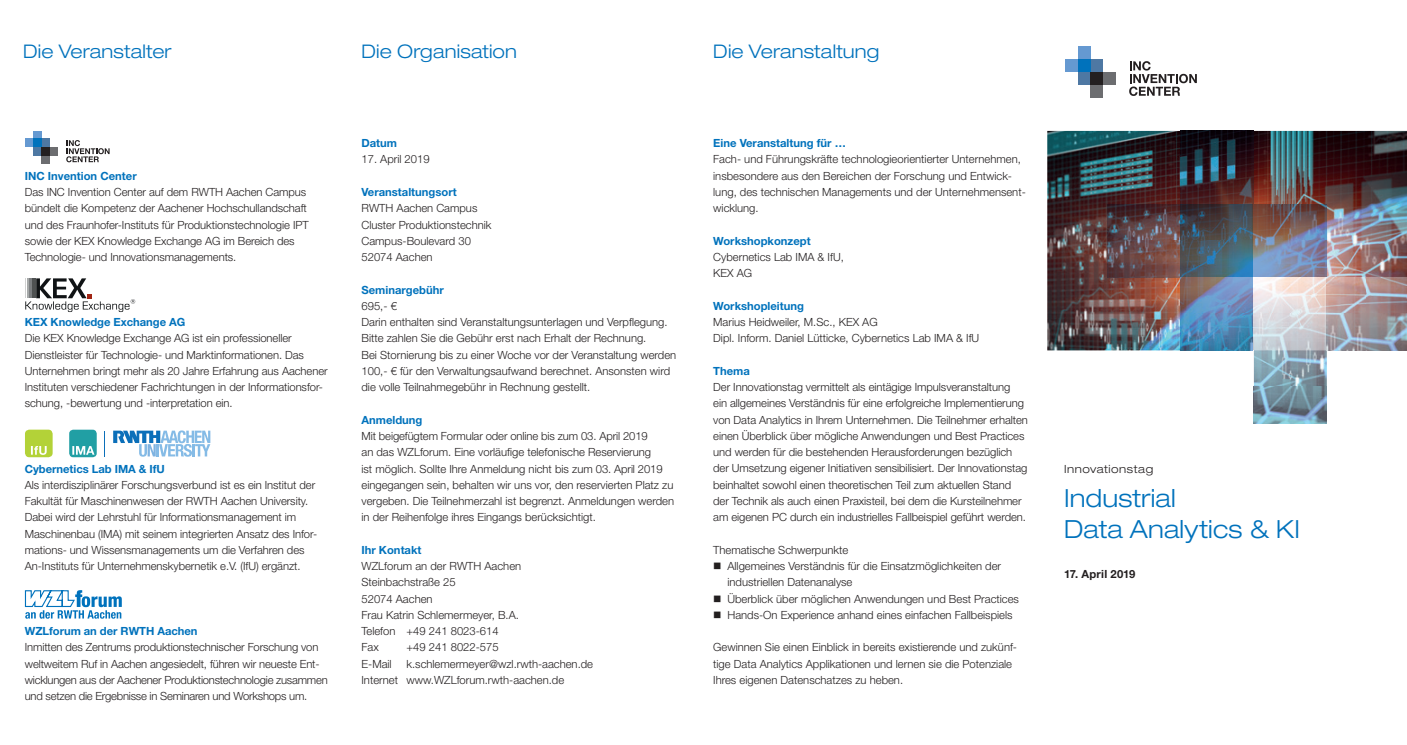
<style>
.page{position:relative;width:1407px;height:745px;background:#fff}
.page>*{position:absolute;margin:0;border:0;box-sizing:border-box;transform-origin:0 0}
.t1{font:300 expanded 25px/31.2px "Helvetica Neue LT Std";letter-spacing:.005em;color:#0072bc}
.t2{font:300 expanded 18.75px "Helvetica Neue LT Std";letter-spacing:.005em;color:#0072bc}
.t3{font:300 11.25px/16.2px "Helvetica Neue LT Std";letter-spacing:-.005em;color:#231f20}
.t4{font:700 11.25px "Helvetica Neue LT Std";color:#0072bc}
.t5{font:300 expanded 11.25px "Helvetica Neue LT Std";letter-spacing:.045em;color:#231f20}
.t6{font:700 11.25px "Helvetica Neue LT Std";letter-spacing:.02em;color:#231f20}
</style>
<div class="page">
<img style="left:1047px;top:131px;width:360px;height:292px">
<img style="left:1107px;top:204px;width:73px;height:73px">
<img style="left:1180px;top:131px;width:73px;height:219px">
<img style="left:1253px;top:204px;width:73px;height:219px">
<hr style="left:1253px;top:350px;width:1px;height:73px;background:#fff">
<img style="left:1326px;top:277px;width:81px;height:73px">
<div style="left:1065px;top:59px;width:12px;height:13px;background:#6599d1"></div>
<div style="left:1090px;top:59px;width:13px;height:13px;background:#4e78a3"></div>
<div style="left:1077px;top:72px;width:13px;height:13px;background:#4e78a3"></div>
<div style="left:1077px;top:46px;width:13px;height:13px;background:#6599d1"></div>
<div style="left:1077px;top:59px;width:13px;height:13px;background:#0072bc"></div>
<div style="left:1090px;top:85px;width:13px;height:12px;background:#6c6d70"></div>
<div style="left:1103px;top:72px;width:13px;height:13px;background:#6c6d70"></div>
<div style="left:1090px;top:72px;width:13px;height:13px;background:#231f20"></div>
<svg style="left:1129px;top:61px;width:68px;height:35px"></svg>
<div style="left:25px;top:139px;width:8px;height:8px;background:#6599d1"></div>
<div style="left:42px;top:139px;width:8px;height:8px;background:#4e78a3"></div>
<div style="left:33px;top:147px;width:9px;height:8px;background:#4e78a3"></div>
<div style="left:33px;top:131px;width:9px;height:8px;background:#6599d1"></div>
<div style="left:33px;top:139px;width:9px;height:8px;background:#0072bc"></div>
<div style="left:42px;top:155px;width:8px;height:8px;background:#6c6d70"></div>
<div style="left:50px;top:147px;width:8px;height:8px;background:#6c6d70"></div>
<div style="left:42px;top:147px;width:8px;height:8px;background:#231f20"></div>
<svg style="left:66px;top:140px;width:44px;height:22px"></svg>
<svg style="left:25px;top:278px;width:110px;height:34px"></svg>
<svg style="left:25px;top:429px;width:28px;height:28px"></svg>
<svg style="left:69px;top:429px;width:28px;height:28px"></svg>
<svg style="left:113px;top:430px;width:97px;height:26px"></svg>
<svg style="left:25px;top:590px;width:97px;height:28px"></svg>
<h2 class="t2" style="left:23px;top:40px;width:150px">Die Veranstalter</h2>
<h2 class="t2" style="left:361px;top:40px;width:157px">Die Organisation</h2>
<p class="t4" style="left:25px;top:169px;width:113px">INC Invention Center</p>
<p class="t3" style="left:25px;top:183px;width:285px">Das INC Invention Center auf dem RWTH Aachen Campus bündelt die Kompetenz der Aachener Hochschullandschaft und des Fraunhofer-Instituts für Produktionstechnologie IPT sowie der KEX Knowledge Exchange AG im Bereich des Technologie- und Innovationsmanagements.</p>
<p class="t4" style="left:25px;top:315px;width:162px">KEX Knowledge Exchange AG</p>
<p class="t3" style="left:25px;top:330px;width:304px">Die KEX Knowledge Exchange AG ist ein professioneller Dienstleister für Technologie- und Marktinformationen. Das Unternehmen bringt mehr als 20 Jahre Erfahrung aus Aachener Instituten verschiedener Fachrichtungen in der Informationsfor&shy;schung, -bewertung und -interpretation ein.</p>
<p class="t4" style="left:25px;top:461px;width:142px">Cybernetics Lab IMA &amp; IfU</p>
<p class="t3" style="left:25px;top:476px;width:294px">Als interdisziplinärer Forschungsverbund ist es ein Institut der Fakultät für Maschinenwesen der RWTH Aachen University.<br>Dabei wird der Lehrstuhl für Informationsmanagement im Maschinenbau (IMA) mit seinem integrierten Ansatz des Infor&shy;mations- und Wissensmanagements um die Verfahren des An-Instituts für Unternehmenskybernetik e.V. (IfU) ergänzt.</p>
<p class="t4" style="left:25px;top:623px;width:174px">WZLforum an der RWTH Aachen</p>
<p class="t3" style="left:25px;top:638px;width:304px">Inmitten des Zentrums produktionstechnischer Forschung von weltweitem Ruf in Aachen angesiedelt, führen wir neueste Ent&shy;wicklungen aus der Aachener Produktionstechnologie zusammen und setzen die Ergebnisse in Seminaren und Workshops um.</p>
<p class="t4" style="left:361px;top:136px;width:37px">Datum</p>
<p class="t3" style="left:361px;top:151px;width:70px">17. April 2019</p>
<p class="t4" style="left:361px;top:185px;width:97px">Veranstaltungsort</p>
<p class="t3" style="left:361px;top:200px;width:132px">RWTH Aachen Campus<br>Cluster Produktionstechnik<br>Campus-Boulevard 30<br>52074 Aachen</p>
<p class="t4" style="left:361px;top:282px;width:84px">Seminargebühr</p>
<p class="t3" style="left:361px;top:297px;width:316px">695,- €<br>Darin enthalten sind Veranstaltungsunterlagen und Verpflegung.<br>Bitte zahlen Sie die Gebühr erst nach Erhalt der Rechnung.<br>Bei Stornierung bis zu einer Woche vor der Veranstaltung werden 100,- € für den Verwaltungsaufwand berechnet. Ansonsten wird die volle Teilnahmegebühr in Rechnung gestellt.</p>
<p class="t4" style="left:361px;top:412px;width:63px">Anmeldung</p>
<p class="t3" style="left:361px;top:427px;width:314px">Mit beigefügtem Formular oder online bis zum 03. April 2019<br>an das WZLforum. Eine vorläufige telefonische Reservierung<br>ist möglich. Sollte Ihre Anmeldung nicht bis zum 03. April 2019 eingegangen sein, behalten wir uns vor, den reservierten Platz zu vergeben. Die Teilnehmerzahl ist begrenzt. Anmeldungen werden in der Reihenfolge ihres Eingangs berücksichtigt.</p>
<p class="t4" style="left:361px;top:542px;width:61px">Ihr Kontakt</p>
<p class="t3" style="left:361px;top:557px;width:161px">WZLforum an der RWTH Aachen<br>Steinbachstraße 25<br>52074 Aachen<br>Frau Katrin Schlemermeyer, B.A.<br>Telefon +49 241 8023-614<br>Fax</p>
<p class="t3" style="left:406px;top:638px;width:94px">+49 241 8022-575</p>
<p class="t3" style="left:361px;top:655px;width:233px;text-indent:45px">k.schlemermeyer@wzl.rwth-aachen.de<br>Internet www.WZLforum.rwth-aachen.de</p>
<p class="t3" style="left:361px;top:655px;width:32px">E-Mail</p>
<h2 class="t2" style="left:713px;top:41px;width:168px">Die Veranstaltung</h2>
<p class="t4" style="left:713px;top:136px;width:134px">Eine Veranstaltung für …</p>
<p class="t3" style="left:713px;top:151px;width:314px">Fach- und Führungskräfte technologieorientierter Unternehmen, insbesondere aus den Bereichen der Forschung und Entwick&shy;lung, des technischen Managements und der Unternehmensent&shy;wicklung.</p>
<p class="t4" style="left:713px;top:233px;width:99px">Workshopkonzept</p>
<p class="t3" style="left:713px;top:248px;width:132px">Cybernetics Lab IMA &amp; IfU,<br>KEX AG</p>
<p class="t4" style="left:713px;top:298px;width:92px">Workshopleitung</p>
<p class="t3" style="left:713px;top:313px;width:268px">Marius Heidweiler, M.Sc., KEX AG<br>Dipl. Inform. Daniel Lütticke, Cybernetics Lab IMA &amp; IfU</p>
<p class="t4" style="left:713px;top:363px;width:38px">Thema</p>
<p class="t3" style="left:713px;top:378px;width:316px">Der Innovationstag vermittelt als eintägige Impulsveranstaltung<br>ein allgemeines Verständnis für eine erfolgreiche Implementierung von Data Analytics in Ihrem Unternehmen. Die Teilnehmer erhalten einen Überblick über mögliche Anwendungen und Best Practices und werden für die bestehenden Herausforderungen bezüglich der Umsetzung eigener Initiativen sensibilisiert. Der Innovationstag beinhaltet sowohl einen theoretischen Teil zum aktuellen Stand der Technik als auch einen Praxisteil, bei dem die Kursteilnehmer am eigenen PC durch ein industrielles Fallbeispiel geführt werden.</p>
<p class="t3" style="left:727px;top:541px;width:293px;text-indent:-14px">Thematische Schwerpunkte<br>Allgemeines Verständnis für die Einsatzmöglichkeiten der industriellen Datenanalyse<br>Überblick über möglichen Anwendungen und Best Practices Hands-On Experience anhand eines einfachen Fallbeispiels</p>
<p class="t3" style="left:713px;top:638px;width:305px">Gewinnen Sie einen Einblick in bereits existierende und zukünf&shy;tige Data Analytics Applikationen und lernen sie die Potenziale<br>Ihres eigenen Datenschatzes zu heben.</p>
<p class="t5" style="left:1064px;top:461px;width:91px">Innovationstag</p>
<h1 class="t1" style="left:1064px;top:481px;width:237px">Industrial<br>Data Analytics &amp; KI</h1>
<p class="t6" style="left:1064px;top:567px;width:73px">17. April 2019</p>
</div>
